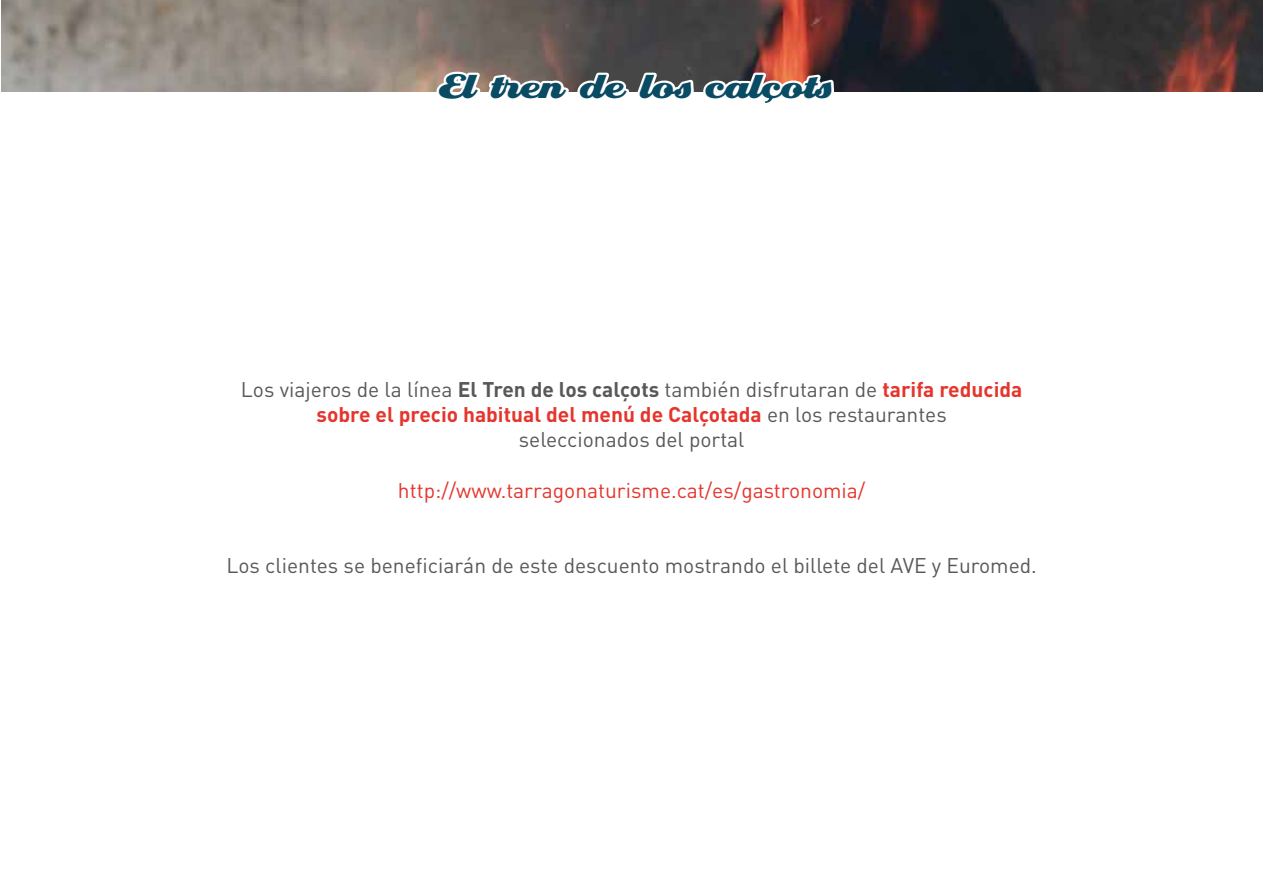
<style>
.page{position:relative;width:1263px;height:893px;background:#fff}
.page>*{position:absolute;margin:0;border:0;box-sizing:border-box;transform-origin:0 0}
.t1{font:36.75px "Eclat ICG";letter-spacing:-.15em;color:#0a4b64}
.t2{font:21px/25.2px "DIN";color:#58585a;text-align:center}
.t3{font:21px "DIN";color:#e5352d}
.s1{font-weight:700}
.s2{font-weight:700;color:#e5352d}
</style>
<div class="page">
<img style="left:1px;top:0;width:1262px;height:92px">
<svg style="left:434px;top:69px;width:402px;height:34px"></svg>
<h1 class="t1" style="left:435px;top:66px;width:398px">El tren de los calcots</h1>
<p class="t2" style="left:241px;top:376px;width:783px">Los viajeros de la línea <span class="s1">El Tren de los calçots</span> también disfrutaran de <span class="s2">tarifa reducida sobre el precio habitual del menú de Calçotada</span> en los restaurantes<br>seleccionados del portal</p>
<p class="t3" style="left:398px;top:477px;width:469px">http://www.tarragonaturisme.cat/es/gastronomia/</p>
<p class="t2" style="left:226px;top:553px;width:812px">Los clientes se beneficiarán de este descuento mostrando el billete del AVE y Euromed.</p>
</div>
